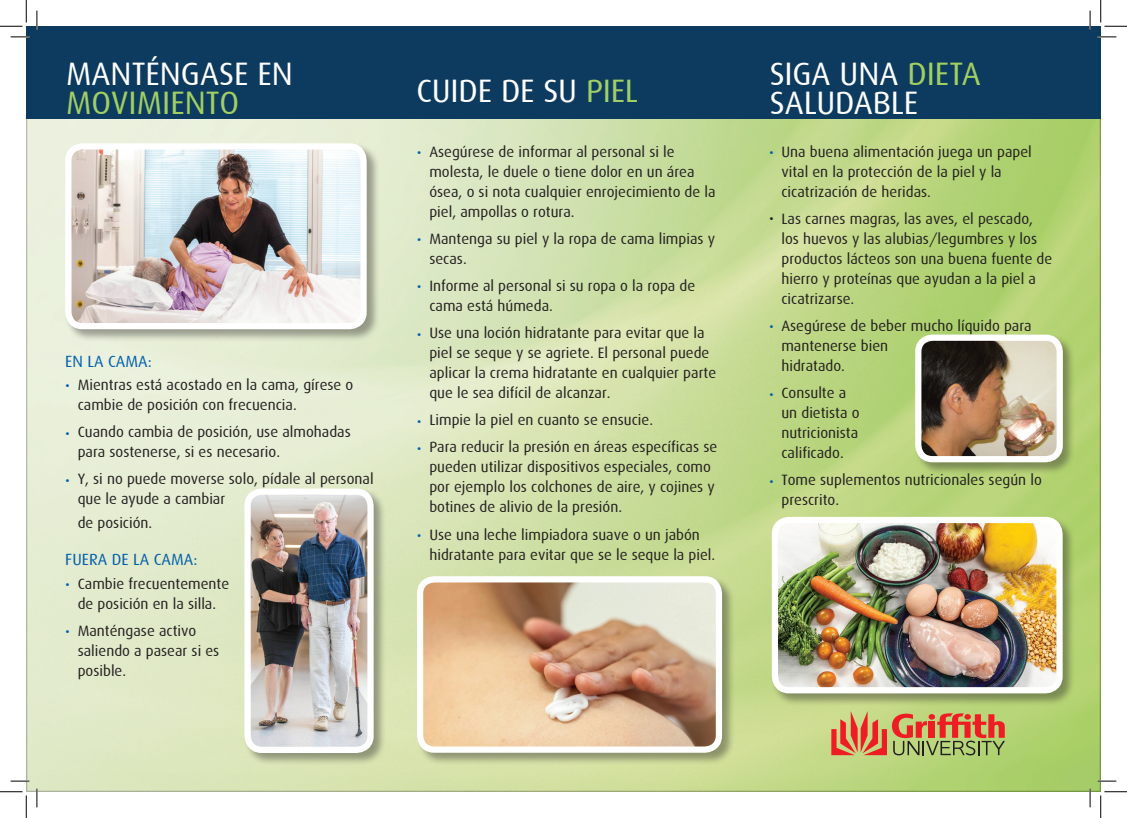
<style>
.page{position:relative;width:1127px;height:818px;background:#fff}
.page>*{position:absolute;margin:0;border:0;box-sizing:border-box;transform-origin:0 0}
.t1{font:32.5px/28.8px "Dax";color:#fff}
.SUB_HEADS{font:16.25px "Dax";color:#0160ae}
.Body{font:15px/20px "Dax";color:#231f20}
.s1{color:#a2cf62}
.s2{color:#0160ae}
</style>
<div class="page">
<img style="left:26px;top:118px;width:1074px;height:674px">
<div style="left:26px;top:26px;width:1074px;height:92px;background:#0d3b5f"></div>
<div style="left:244px;top:488px;width:142px;height:278px;background:#231f20;opacity:.4"></div>
<img style="left:247px;top:492px;width:123px;height:258px">
<div style="left:244px;top:488px;width:129px;height:265px;border:6px solid #fff;border-radius:14px"></div>
<div style="left:771px;top:516px;width:304px;height:191px;background:#231f20;opacity:.4"></div>
<img style="left:774px;top:520px;width:285px;height:170px">
<div style="left:771px;top:517px;width:291px;height:176px;border:6px solid #fff;border-radius:14px"></div>
<div style="left:914px;top:334px;width:161px;height:141px;background:#231f20;opacity:.4"></div>
<img style="left:918px;top:338px;width:141px;height:121px">
<div style="left:914px;top:335px;width:148px;height:127px;border:6px solid #fff;border-radius:14px"></div>
<div style="left:416px;top:576px;width:319px;height:190px;background:#231f20;opacity:.4"></div>
<img style="left:420px;top:579px;width:298px;height:171px">
<div style="left:417px;top:576px;width:305px;height:177px;border:6px solid #fff;border-radius:14px"></div>
<div style="left:65px;top:143px;width:315px;height:199px;background:#231f20;opacity:.4"></div>
<img style="left:68px;top:146px;width:295px;height:180px">
<div style="left:65px;top:143px;width:301px;height:186px;border:6px solid #fff;border-radius:14px"></div>
<svg style="left:831px;top:711px;width:173px;height:44px;background:#c48d5a"></svg>
<svg style="left:11px;top:36px;width:18px;height:2px"></svg>
<svg style="left:1097px;top:36px;width:18px;height:2px"></svg>
<svg style="left:11px;top:780px;width:18px;height:2px"></svg>
<svg style="left:1097px;top:780px;width:18px;height:2px"></svg>
<svg style="left:36px;top:11px;width:2px;height:18px"></svg>
<svg style="left:36px;top:788px;width:2px;height:19px"></svg>
<svg style="left:1089px;top:11px;width:1px;height:18px"></svg>
<svg style="left:1088px;top:788px;width:2px;height:19px"></svg>
<svg style="left:0;top:0;width:27px;height:27px"></svg>
<svg style="left:0;top:791px;width:27px;height:27px"></svg>
<svg style="left:1100px;top:0;width:26px;height:27px"></svg>
<svg style="left:1100px;top:791px;width:26px;height:27px"></svg>
<p class="t1" style="left:66px;top:60px;width:228px">MANTÉNGASE EN<br><span class="s1">MOVIMIENTO</span></p>
<p class="SUB_HEADS" style="left:65px;top:352px;width:88px">EN LA CAMA:</p>
<p class="Body" style="left:78px;top:375px;width:277px;text-indent:-12px"><span class="s2">•</span> Mientras está acostado en la cama, gírese o cambie de posición con frecuencia.</p>
<p class="Body" style="left:78px;top:422px;width:274px;text-indent:-12px"><span class="s2">•</span> Cuando cambia de posición, use almohadas para sostenerse, si es necesario.</p>
<p class="Body" style="left:78px;top:469px;width:297px;text-indent:-12px"><span class="s2">•</span> Y, si no puede moverse solo, pídale al personal que le ayude a cambiar</p>
<p class="Body" style="left:78px;top:513px;width:76px">de posición.</p>
<p class="SUB_HEADS" style="left:65px;top:551px;width:134px">FUERA DE LA CAMA:</p>
<p class="Body" style="left:65px;top:574px;width:165px;text-align:center"><span class="s2">•</span> Cambie frecuentemente de posición en la silla.</p>
<p class="Body" style="left:78px;top:621px;width:143px;text-indent:-12px"><span class="s2">•</span> Manténgase activo saliendo a pasear si es posible.</p>
<p class="t1" style="left:416px;top:77px;width:223px">CUIDE DE SU <span class="s1">PIEL</span></p>
<p class="Body" style="left:429px;top:142px;width:288px;text-indent:-12px"><span class="s2">•</span> Asegúrese de informar al personal si le molesta, le duele o tiene dolor en un área ósea, o si nota cualquier enrojecimiento de la piel, ampollas o rotura.</p>
<p class="Body" style="left:429px;top:229px;width:287px;text-indent:-12px"><span class="s2">•</span> Mantenga su piel y la ropa de cama limpias y secas.</p>
<p class="Body" style="left:429px;top:276px;width:267px;text-indent:-12px"><span class="s2">•</span> Informe al personal si su ropa o la ropa de cama está húmeda.</p>
<p class="Body" style="left:429px;top:323px;width:288px;text-indent:-12px"><span class="s2">•</span> Use una loción hidratante para evitar que la piel se seque y se agriete. El personal puede aplicar la crema hidratante en cualquier parte que le sea difícil de alcanzar.</p>
<p class="Body" style="left:417px;top:410px;width:237px"><span class="s2">•</span> Limpie la piel en cuanto se ensucie.</p>
<p class="Body" style="left:429px;top:437px;width:289px;text-indent:-12px"><span class="s2">•</span> Para reducir la presión en áreas específicas se pueden utilizar dispositivos especiales, como por ejemplo los colchones de aire, y cojines y botines de alivio de la presión.</p>
<p class="Body" style="left:429px;top:524px;width:287px;text-indent:-12px"><span class="s2">•</span> Use una leche limpiadora suave o un jabón hidratante para evitar que se le seque la piel.</p>
<p class="t1" style="left:769px;top:60px;width:212px">SIGA UNA <span class="s1">DIETA<br></span>SALUDABLE</p>
<p class="Body" style="left:781px;top:142px;width:252px;text-indent:-12px"><span class="s2">•</span> Una buena alimentación juega un papel vital en la protección de la piel y la cicatrización de heridas.</p>
<p class="Body" style="left:781px;top:209px;width:272px;text-indent:-12px">• Las carnes magras, las aves, el pescado, los huevos y las alubias/legumbres y los productos lácteos son una buena fuente de hierro y proteínas que ayudan a la piel a cicatrizarse.</p>
<p class="Body" style="left:781px;top:316px;width:252px;text-indent:-12px"><span class="s2">•</span> Asegúrese de beber mucho líquido para mantenerse bien<br>hidratado.</p>
<p class="Body" style="left:781px;top:383px;width:80px;text-indent:-12px"><span class="s2">•</span> Consulte a un dietista o nutricionista calificado.</p>
<p class="Body" style="left:781px;top:470px;width:262px;text-indent:-12px"><span class="s2">•</span> Tome suplementos nutricionales según lo prescrito.</p>
</div>
